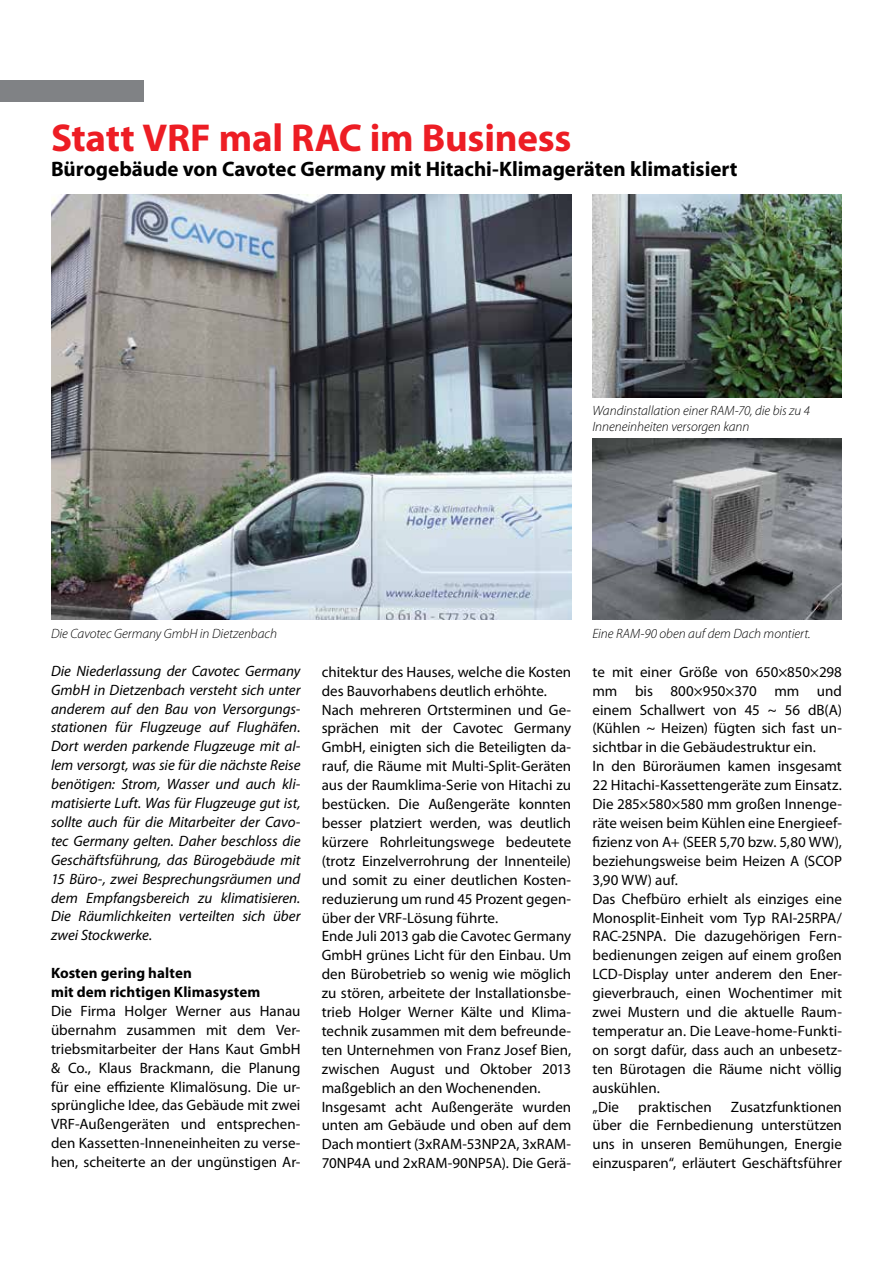
<style>
.page{position:relative;width:893px;height:1263px;background:#fff}
.page>*{position:absolute;margin:0;border:0;box-sizing:border-box;transform-origin:0 0}
.t1{font:700 39px "Myriad Pro";letter-spacing:-.005em;color:#ed1d24}
.t2{font:700 21px "Myriad Pro";letter-spacing:-.005em;color:#000}
.t3{font:15px/18.9px "Myriad Pro";color:#000;text-align:justify}
.t4{font:italic 15px/18.9px "Myriad Pro";color:#000;text-align:justify}
.t5{font:700 15px/18.9px "Myriad Pro";letter-spacing:.005em;color:#000}
.t6{font:italic 300 13.5px/16.2px "Myriad Pro";color:#000}
</style>
<div class="page">
<div style="left:0;top:80px;width:143px;height:21px;background:#808285"></div>
<img style="left:51px;top:194px;width:520px;height:425px">
<img style="left:592px;top:438px;width:250px;height:181px">
<img style="left:592px;top:194px;width:250px;height:204px">
<h1 class="t1" style="left:51px;top:112px;width:522px">Statt VRF mal RAC im Business</h1>
<h2 class="t2" style="left:51px;top:155px;width:688px">Bürogebäude von Cavotec Germany mit Hitachi-Klimageräten klimatisiert</h2>
<p class="t6" style="left:592px;top:402px;width:219px">Wandinstallation einer RAM-70, die bis zu 4<br>Inneneinheiten versorgen kann</p>
<p class="t6" style="left:51px;top:625px;width:228px">Die Cavotec Germany GmbH in Dietzenbach</p>
<p class="t6" style="left:592px;top:625px;width:220px">Eine RAM-90 oben auf dem Dach montiert.</p>
<p class="t4" style="left:51px;top:661px;width:251px">Die Niederlassung der Cavotec Germany GmbH in Dietzenbach versteht sich unter anderem auf den Bau von Versorgungs&shy;stationen für Flugzeuge auf Flughäfen.<br>Dort werden parkende Flugzeuge mit al&shy;lem versorgt, was sie für die nächste Reise benötigen: Strom, Wasser und auch kli&shy;matisierte Luft. Was für Flugzeuge gut ist, sollte auch für die Mitarbeiter der Cavo&shy;tec Germany gelten. Daher beschloss die Geschäftsführung, das Bürogebäude mit 15 Büro-, zwei Besprechungsräumen und dem Empfangsbereich zu klimatisieren.<br>Die Räumlichkeiten verteilten sich über zwei Stockwerke.</p>
<p class="t5" style="left:51px;top:963px;width:211px">Kosten gering halten<br>mit dem richtigen Klimasystem</p>
<p class="t3" style="left:51px;top:1001px;width:251px">Die Firma Holger Werner aus Hanau übernahm zusammen mit dem Ver&shy;triebsmitarbeiter der Hans Kaut GmbH &amp; Co., Klaus Brackmann, die Planung für eine effiziente Klimalösung. Die ur&shy;sprüngliche Idee, das Gebäude mit zwei VRF-Außengeräten und entsprechen&shy;den Kassetten-Inneneinheiten zu verse&shy;hen, scheiterte an der ungünstigen Ar-</p>
<p class="t3" style="left:322px;top:662px;width:251px;text-align:left">chitektur des Hauses, welche die Kosten des Bauvorhabens deutlich erhöhte.<br>Nach mehreren Ortsterminen und Ge&shy;sprächen mit der Cavotec Germany GmbH, einigten sich die Beteiligten da&shy;rauf, die Räume mit Multi-Split-Geräten aus der Raumklima-Serie von Hitachi zu bestücken. Die Außengeräte konnten besser platziert werden, was deutlich kürzere Rohrleitungswege bedeutete (trotz Einzelverrohrung der Innenteile) und somit zu einer deutlichen Kosten&shy;reduzierung um rund 45 Prozent gegen&shy;über der VRF-Lösung führte.<br>Ende Juli 2013 gab die Cavotec Germany GmbH grünes Licht für den Einbau. Um den Bürobetrieb so wenig wie möglich zu stören, arbeitete der Installationsbe&shy;trieb Holger Werner Kälte und Klima&shy;technik zusammen mit dem befreunde&shy;ten Unternehmen von Franz Josef Bien, zwischen August und Oktober 2013 maßgeblich an den Wochenenden.<br>Insgesamt acht Außengeräte wurden unten am Gebäude und oben auf dem Dach montiert (3xRAM-53NP2A, 3xRAM-70NP4A und 2xRAM-90NP5A). Die Gerä-</p>
<p class="t3" style="left:592px;top:662px;width:251px;text-align:left">te mit einer Größe von 650×850×298 mm bis 800×950×370 mm und einem Schallwert von 45 ~ 56 dB(A) (Kühlen ~ Heizen) fügten sich fast un&shy;sichtbar in die Gebäudestruktur ein.<br>In den Büroräumen kamen insgesamt 22 Hitachi-Kassettengeräte zum Einsatz.<br>Die 285×580×580 mm großen Innenge&shy;räte weisen beim Kühlen eine Energieef&shy;fizienz von A+ (SEER 5,70 bzw. 5,80 WW), beziehungsweise beim Heizen A (SCOP 3,90 WW) auf.<br>Das Chefbüro erhielt als einziges eine Monosplit-Einheit vom Typ RAI-25RPA/ RAC-25NPA. Die dazugehörigen Fern&shy;bedienungen zeigen auf einem großen LCD-Display unter anderem den Ener&shy;gieverbrauch, einen Wochentimer mit zwei Mustern und die aktuelle Raum&shy;temperatur an. Die Leave-home-Funkti&shy;on sorgt dafür, dass auch an unbesetz&shy;ten Bürotagen die Räume nicht völlig auskühlen.<br>„Die</p>
<p class="t3" style="left:592px;top:1097px;width:251px;text-indent:138px">Zusatzfunktionen über die Fernbedienung unterstützen uns in unseren Bemühungen, Energie einzusparen“, erläutert Geschäftsführer</p>
<p class="t3" style="left:638px;top:1097px;width:75px">praktischen</p>
</div>
